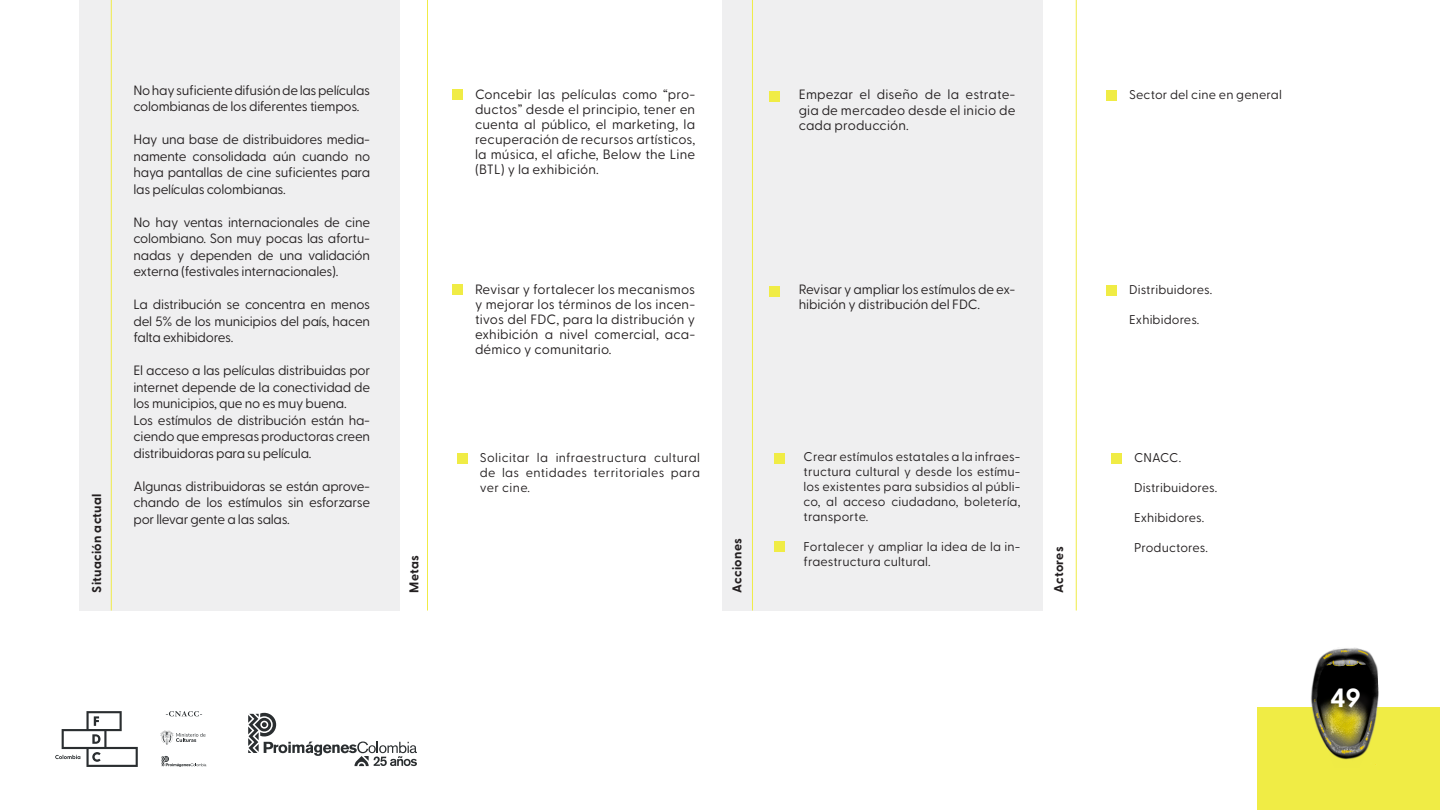
<style>
.page{position:relative;width:1440px;height:810px;background:#fff}
.page>*{position:absolute;margin:0;border:0;box-sizing:border-box;transform-origin:0 0}
.t1{font:700 26.4px "Greycliff CF";color:#fff}
.t2{font:13.5px/16.5px "Greycliff CF";letter-spacing:-.02em;color:#231f20;text-align:justify}
.t3{font:12.75px/15px "Greycliff CF";letter-spacing:.01em;color:#231f20;text-align:justify}
.t4{font:700 12.75px "Greycliff CF";letter-spacing:.02em;color:#231f20}
</style>
<div class="page">
<div style="left:1257px;top:707px;width:183px;height:103px;background:#f0ec45"></div>
<img style="left:1311px;top:647px;width:68px;height:118px">
<div style="left:1333px;top:690px;width:41px;height:30px;background:#231f20;opacity:.75"></div>
<svg style="left:55px;top:711px;width:83px;height:56px"></svg>
<svg style="left:162px;top:756px;width:44px;height:11px"></svg>
<svg style="left:166px;top:711px;width:36px;height:5px"></svg>
<svg style="left:160px;top:731px;width:45px;height:14px"></svg>
<svg style="left:248px;top:713px;width:169px;height:53px"></svg>
<div style="left:79px;top:0;width:321px;height:610px;background:#efeff0"></div>
<div style="left:722px;top:0;width:321px;height:610px;background:#efeff0"></div>
<hr style="left:427px;top:0;width:1px;height:610px;background:#f0ec45">
<hr style="left:111px;top:0;width:1px;height:610px;background:#f0ec45">
<hr style="left:752px;top:0;width:1px;height:610px;background:#f0ec45">
<hr style="left:1076px;top:0;width:1px;height:610px;background:#f0ec45">
<div style="left:770px;top:91px;width:10px;height:11px;background:#f0ec45"></div>
<div style="left:770px;top:286px;width:10px;height:11px;background:#f0ec45"></div>
<div style="left:1106px;top:90px;width:10px;height:11px;background:#f0ec45"></div>
<div style="left:1106px;top:285px;width:10px;height:10px;background:#f0ec45"></div>
<div style="left:453px;top:89px;width:10px;height:11px;background:#f0ec45"></div>
<div style="left:453px;top:284px;width:10px;height:10px;background:#f0ec45"></div>
<div style="left:775px;top:454px;width:10px;height:10px;background:#f0ec45"></div>
<div style="left:775px;top:542px;width:10px;height:10px;background:#f0ec45"></div>
<div style="left:1111px;top:453px;width:10px;height:11px;background:#f0ec45"></div>
<div style="left:457px;top:453px;width:11px;height:11px;background:#f0ec45"></div>
<p class="t4" style="left:87px;top:592px;width:100px;rotate:-90deg">Situación actual</p>
<p class="t2" style="left:134px;top:81px;width:238px">No hay suficiente difusión de las películas colombianas de los diferentes tiempos.</p>
<p class="t2" style="left:134px;top:130px;width:238px">Hay una base de distribuidores media&shy;namente consolidada aún cuando no haya pantallas de cine suficientes para las películas colombianas.</p>
<p class="t2" style="left:134px;top:213px;width:238px">No hay ventas internacionales de cine colombiano. Son muy pocas las afortu&shy;nadas y dependen de una validación externa (festivales internacionales).</p>
<p class="t2" style="left:134px;top:295px;width:238px">La distribución se concentra en menos del 5% de los municipios del país, hacen falta exhibidores.</p>
<p class="t2" style="left:134px;top:361px;width:238px">El acceso a las películas distribuidas por internet depende de la conectividad de los municipios, que no es muy buena.</p>
<p class="t2" style="left:134px;top:411px;width:238px">Los estímulos de distribución están ha&shy;ciendo que empresas productoras creen distribuidoras para su película.</p>
<p class="t2" style="left:134px;top:477px;width:238px">Algunas distribuidoras se están aprove&shy;chando de los estímulos sin esforzarse por llevar gente a las salas.</p>
<p class="t4" style="left:404px;top:592px;width:39px;rotate:-90deg">Metas</p>
<p class="t2" style="left:475px;top:86px;width:222px;line-height:15px">Concebir las películas como “pro&shy;ductos” desde el principio, tener en cuenta al público, el marketing, la recuperación de recursos artísticos, la música, el afiche, Below the Line (BTL) y la exhibición.</p>
<p class="t2" style="left:475px;top:280px;width:222px;line-height:15px">Revisar y fortalecer los mecanismos y mejorar los términos de los incen&shy;tivos del FDC, para la distribución y exhibición a nivel comercial, aca&shy;démico y comunitario.</p>
<p class="t2" style="left:799px;top:85px;width:218px;line-height:15.8px">Empezar el diseño de la estrate&shy;gia de mercadeo desde el inicio de cada producción.</p>
<p class="t2" style="left:799px;top:280px;width:218px;line-height:15.8px">Revisar y ampliar los estímulos de ex&shy;hibición y distribución del FDC.</p>
<p class="t3" style="left:1129px;top:86px;width:154px">Sector del cine en general</p>
<p class="t3" style="left:1129px;top:281px;width:85px">Distribuidores.</p>
<p class="t3" style="left:1129px;top:311px;width:72px">Exhibidores.</p>
<p class="t3" style="left:804px;top:448px;width:218px">Crear estímulos estatales a la infraes&shy;tructura cultural y desde los estímu&shy;los existentes para subsidios al públi&shy;co, al acceso ciudadano, boletería, transporte.</p>
<p class="t3" style="left:804px;top:538px;width:218px">Fortalecer y ampliar la idea de la in&shy;fraestructura cultural.</p>
<p class="t3" style="left:480px;top:449px;width:222px">Solicitar la infraestructura cultural de las entidades territoriales para ver cine.</p>
<p class="t3" style="left:1134px;top:449px;width:49px">CNACC.</p>
<p class="t3" style="left:1134px;top:479px;width:85px">Distribuidores.</p>
<p class="t3" style="left:1134px;top:509px;width:72px">Exhibidores.</p>
<p class="t3" style="left:1134px;top:539px;width:75px">Productores.</p>
<p class="t4" style="left:727px;top:592px;width:55px;rotate:-90deg">Acciones</p>
<p class="t4" style="left:1049px;top:592px;width:47px;rotate:-90deg">Actores</p>
<h1 class="t1" style="left:1330px;top:677px;width:32px">49</h1>
</div>
